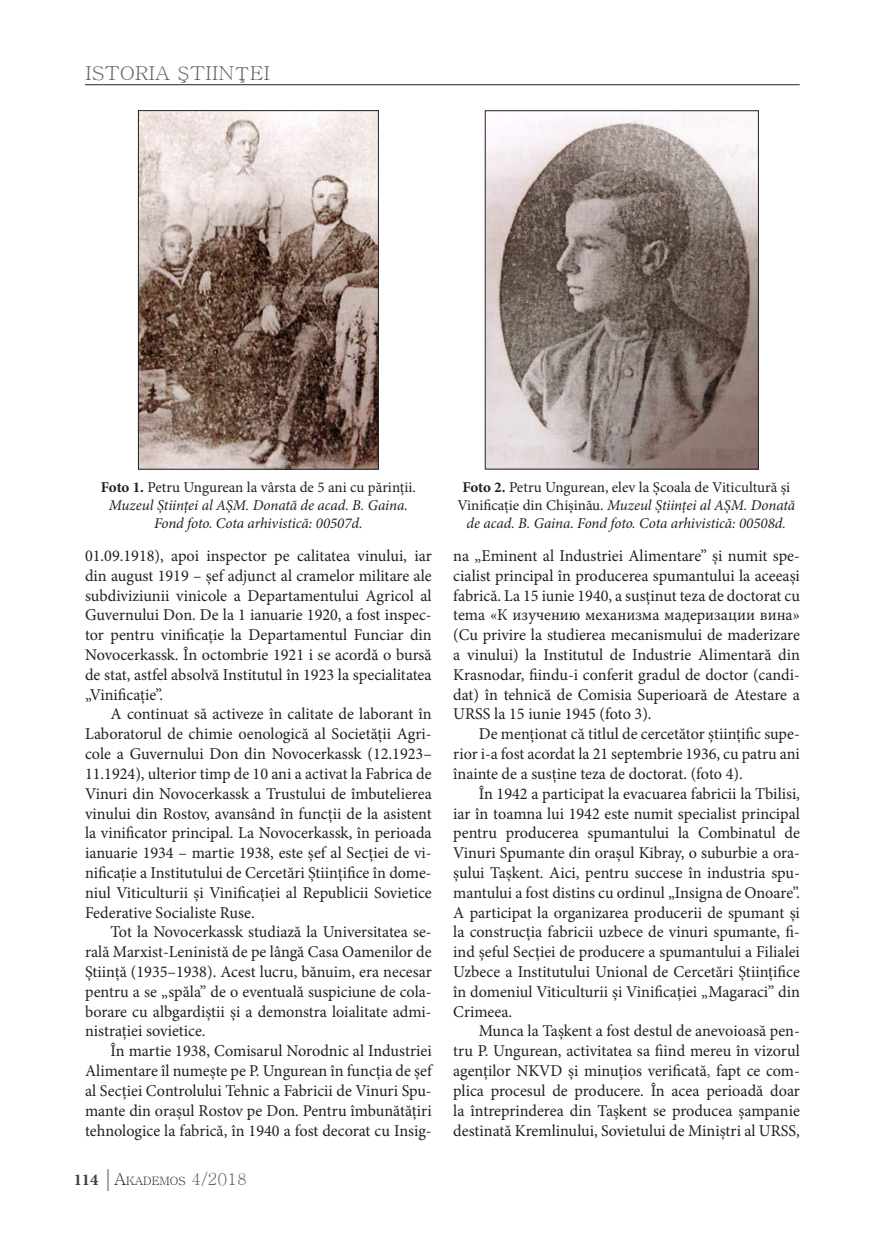
<style>
.page{position:relative;width:872px;height:1234px;background:#fff}
.page>*{position:absolute;margin:0;border:0;box-sizing:border-box;transform-origin:0 0}
.t1{font:19.2px "Batang";color:#636366;scale:1.06 1}
.t2{font:16.5px/19.8px "Minion Pro";color:#231f20;text-align:justify}
.t3{font:italic 15px/18px "Minion Pro";letter-spacing:-.01em;color:#231f20;text-align:center}
.t4{font:11.55px "Batang";color:#231f20}
.s1{font-weight:700;font-style:normal}
.s2{font-style:normal}
.s3{font-family:"Minion Pro";font-weight:700;font-size:16.5px;color:#3e3e3f}
.s4{font-family:"Garamond";font-size:24px;color:#636366}
.s5{font-size:16.5px}
.s6{font-size:16.5px;color:#636366}
.s7{color:#0070c0}
</style>
<div class="page">
<hr style="left:85px;top:84px;width:714px;height:1px;background:#231f20">
<img style="left:140px;top:112px;width:236px;height:355px">
<div style="left:138px;top:110px;width:240px;height:359px;border:1px solid #231f20"></div>
<img style="left:487px;top:114px;width:269px;height:353px">
<div style="left:485px;top:110px;width:273px;height:359px;border:1px solid #231f20"></div>
<p class="t1" style="left:85px;top:64px;width:176px">ISTORIA ŞTIINŢEI</p>
<p class="t3" style="left:101px;top:478px;width:316px"><span class="s1">Foto 1.</span> <span class="s2">Petru Ungurean la vârsta de 5 ani cu părinții.<br></span>Muzeul Științei al AȘM. Donată de acad. B. Gaina.<br>Fond foto. Cota arhivistică: 00507d.</p>
<p class="t3" style="left:457px;top:478px;width:339px"><span class="s1">Foto 2.</span> <span class="s2">Petru Ungurean, elev la Școala de Viticultură și<br>Vinificație din Chișinău.</span> Muzeul Științei al AȘM. Donată de acad. B. Gaina. Fond foto. Cota arhivistică: 00508d.</p>
<p class="t2" style="left:85px;top:545px;width:348px">01.09.1918), apoi inspector pe calitatea vinului, iar din august 1919 – șef adjunct al cramelor militare ale subdiviziunii vinicole a Departamentului Agricol al Guvernului Don. De la 1 ianuarie 1920, a fost inspec&shy;tor pentru vinificație la Departamentul Funciar din Novocerkassk. În octombrie 1921 i se acordă o bursă de stat, astfel absolvă Institutul în 1923 la specialitatea „Vinificație”.</p>
<p class="t2" style="left:85px;top:704px;width:348px;text-indent:26px">A continuat să activeze în calitate de laborant în Laboratorul de chimie oenologică al Societății Agri&shy;cole a Guvernului Don din Novocerkassk (12.1923– 11.1924), ulterior timp de 10 ani a activat la Fabrica de Vinuri din Novocerkassk a Trustului de îmbutelierea vinului din Rostov, avansând în funcții de la asistent la vinificator principal. La Novocerkassk, în perioada ianuarie 1934 – martie 1938, este șef al Secției de vi&shy;nificație a Institutului de Cercetări Științifice în dome&shy;niul Viticulturii și Vinificației al Republicii Sovietice Federative Socialiste Ruse.</p>
<p class="t2" style="left:85px;top:922px;width:348px;text-indent:26px">Tot la Novocerkassk studiază la Universitatea se&shy;rală Marxist-Leninistă de pe lângă Casa Oamenilor de Știință (1935–1938). Acest lucru, bănuim, era necesar pentru a se „spăla” de o eventuală suspiciune de cola&shy;borare cu albgardiștii și a demonstra loialitate admi&shy;nistrației sovietice.</p>
<p class="t2" style="left:85px;top:1040px;width:348px;text-indent:26px">În martie 1938, Comisarul Norodnic al Industriei Alimentare îl numește pe P. Ungurean în funcția de șef al Secției Controlului Tehnic a Fabricii de Vinuri Spu&shy;mante din orașul Rostov pe Don. Pentru îmbunătățiri tehnologice la fabrică, în 1940 a fost decorat cu Insig-</p>
<p class="t4" style="left:74px;top:1175px;width:175px"><span class="s3">114</span> <span class="s4">|</span><span class="s5">A</span>KADEMOS <span class="s6">4/2018</span></p>
<p class="t2" style="left:453px;top:545px;width:348px">na „Eminent al Industriei Alimentare” și numit spe&shy;cialist principal în producerea spumantului la aceeași fabrică. La 15 iunie 1940, a susținut teza de doctorat cu tema «К изучению механизма мадеризации вина» (Cu privire la studierea mecanismului de maderizare a vinului) la Institutul de Industrie Alimentară din Krasnodar, fiindu-i conferit gradul de doctor (candi&shy;dat) în tehnică de Comisia Superioară de Atestare a URSS la 15 iunie 1945 (foto 3).</p>
<p class="t2" style="left:453px;top:724px;width:348px;text-indent:26px">De menționat că titlul de cercetător științific supe&shy;rior i-a fost acordat la 21 septembrie 1936, cu patru ani înainte de a susține teza de doctorat. (foto 4).</p>
<p class="t2" style="left:453px;top:783px;width:348px;text-indent:26px">În 1942 a participat la evacuarea fabricii la Tbilisi, iar în toamna lui 1942 este numit specialist principal pentru producerea spumantului la Combinatul de Vinuri Spumante din orașul Kibray, o suburbie a ora&shy;șului Tașkent. Aici, pentru succese în industria spu&shy;mantului a fost distins cu ordinul „Insigna de Onoare”.<br>A participat la organizarea producerii de spumant și la construcția fabricii uzbece de vinuri spumante, fi&shy;ind șeful Secției de producere a spumantului a Filialei Uzbece a Institutului Unional de Cercetări Științifice în domeniul Viticulturii și Vinificației „Magaraci” din Crimeea.</p>
<p class="t2" style="left:453px;top:1021px;width:348px;text-indent:26px">Munca la Tașkent a fost destul de anevoioasă pen&shy;tru P. Ungurean, activitatea sa fiind mereu în vizorul agenților NKVD și minuțios verificată<span class="s7">,</span> fapt ce com&shy;plica procesul de producere. În acea perioadă doar la întreprinderea din Tașkent se producea șampanie destinată Kremlinului, Sovietului de Miniștri al URSS,</p>
</div>
